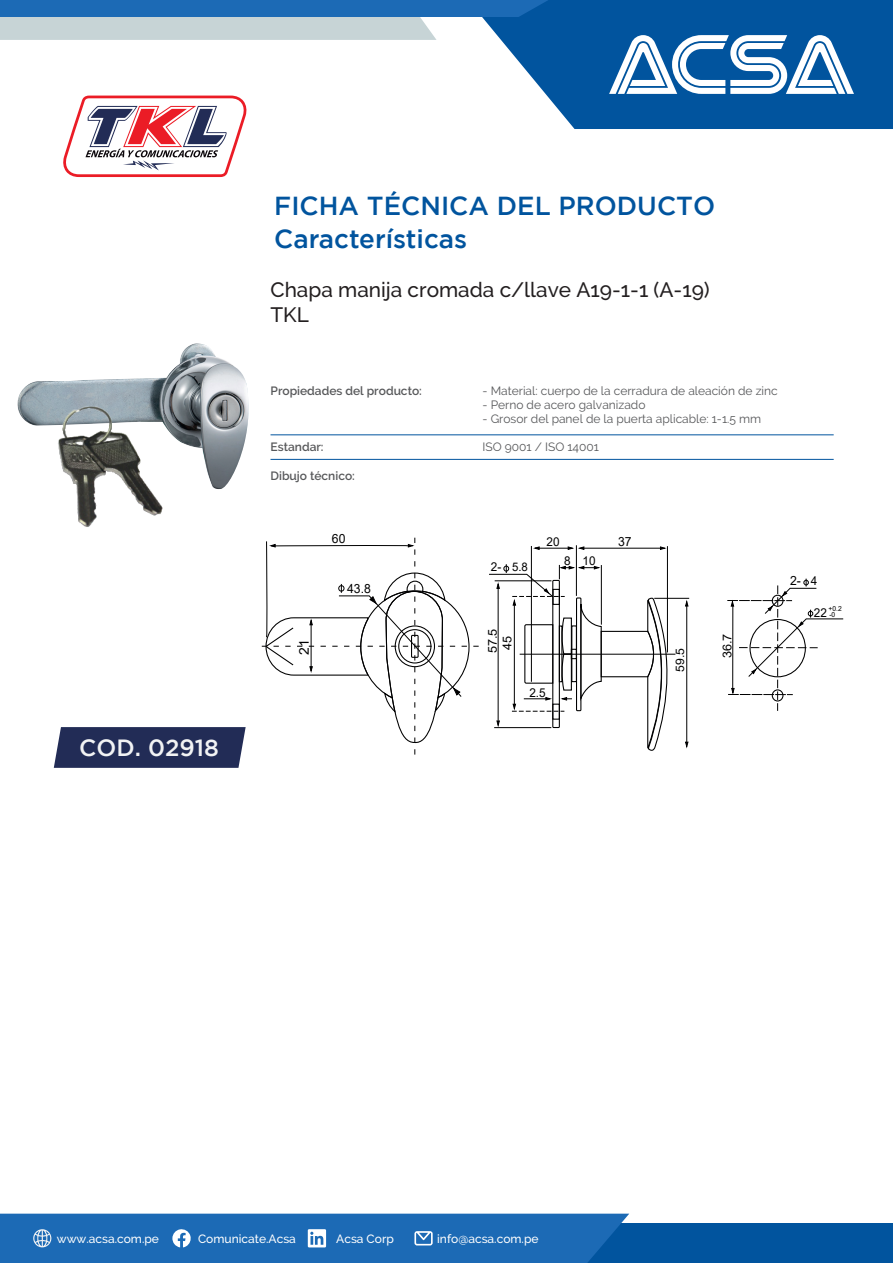
<style>
.page{position:relative;width:893px;height:1263px;background:#fff}
.page>*{position:absolute;margin:0;border:0;box-sizing:border-box;transform-origin:0 0}
.t1{font:500 26.1px "Gotham";color:#01549e}
.t2{font:500 23.4px "Gotham";color:#f2f3f4}
.t3{font:500 20.85px/24.9px "Raleway";color:#231f20}
.t4{font:13.35px "Arial";color:#000001;scale:1.04 1}
.t5{font:12.6px "Arial";color:#000001}
.t6{font:12.15px "Arial";color:#000001}
.t7{font:12.15px/14.9px "Arial";color:#000001;scale:1.04 1}
.t8{font:12px "Raleway";color:#57585a}
.t9{font:500 12px "Raleway";color:#fff}
.t10{font:600 12px "Raleway";color:#57585a}
.t11{font:11.85px "Arial";color:#000001}
.t12{font:11.7px "Arial";color:#000001;scale:1.04 1}
.t13{font:6.9px/6.3px "Arial";color:#000001}
.s1{font-size:12.15px}
</style>
<div class="page">
<svg style="left:54px;top:727px;width:192px;height:41px;background:#2b355d"></svg>
<svg style="left:501px;top:0;width:392px;height:129px;background:#1863a6"></svg>
<svg style="left:609px;top:35px;width:245px;height:59px"></svg>
<svg style="left:0;top:0;width:549px;height:40px;background:#75a1c7"></svg>
<div style="left:315px;top:1223px;width:578px;height:40px;background:#01549e"></div>
<div style="left:0;top:1214px;width:629px;height:49px;background:#1c6ab5"></div>
<svg style="left:63px;top:96px;width:184px;height:81px"></svg>
<img style="left:17px;top:343px;width:232px;height:147px">
<img style="left:57px;top:391px;width:113px;height:136px">
<svg style="left:727px;top:579px;width:117px;height:132px"></svg>
<hr style="left:654px;top:598px;width:35px;height:1px;background:#000001">
<hr style="left:520px;top:654px;width:155px;height:1px;background:#000001">
<hr style="left:531px;top:546px;width:1px;height:136px;background:#000001">
<hr style="left:576px;top:545px;width:1px;height:51px;background:#000001">
<hr style="left:667px;top:546px;width:1px;height:106px;background:#000001">
<hr style="left:535px;top:548px;width:36px;height:1px;background:#000001">
<hr style="left:582px;top:548px;width:80px;height:1px;background:#000001">
<svg style="left:534px;top:546px;width:6px;height:4px"></svg>
<hr style="left:686px;top:604px;width:1px;height:140px;background:#000001">
<svg style="left:685px;top:741px;width:4px;height:6px"></svg>
<svg style="left:685px;top:601px;width:4px;height:6px"></svg>
<svg style="left:567px;top:546px;width:6px;height:4px"></svg>
<svg style="left:579px;top:546px;width:5px;height:4px"></svg>
<svg style="left:660px;top:546px;width:5px;height:4px"></svg>
<svg style="left:489px;top:564px;width:184px;height:187px"></svg>
<hr style="left:601px;top:565px;width:1px;height:60px;background:#000001">
<svg style="left:262px;top:537px;width:217px;height:217px"></svg>
<hr style="left:271px;top:434px;width:563px;height:1px;background:#01549e">
<hr style="left:271px;top:459px;width:563px;height:1px;background:#01549e">
<h2 class="t2" style="left:79px;top:734px;width:141px">COD. 02918</h2>
<h1 class="t1" style="left:274px;top:191px;width:442px">FICHA TÉCNICA DEL PRODUCTO</h1>
<h1 class="t1" style="left:274px;top:224px;width:194px">Características</h1>
<h3 class="t3" style="left:271px;top:277px;width:441px">Chapa manija cromada c/llave A19-1-1 (A-19)<br>TKL</h3>
<p class="t10" style="left:271px;top:384px;width:153px">Propiedades del producto:</p>
<p class="t8" style="left:483px;top:383px;width:297px">- Material: cuerpo de la cerradura de aleación de zinc</p>
<p class="t8" style="left:483px;top:398px;width:165px">- Perno de acero galvanizado</p>
<p class="t8" style="left:483px;top:412px;width:280px">- Grosor del panel de la puerta aplicable: 1-1.5 mm</p>
<p class="t10" style="left:271px;top:440px;width:55px">Estandar:</p>
<p class="t8" style="left:483px;top:440px;width:118px">ISO 9001 / ISO 14001</p>
<p class="t10" style="left:271px;top:469px;width:86px">Dibujo técnico:</p>
<p class="t4" style="left:295px;top:654px;width:16px;rotate:-90deg">21</p>
<p class="t5" style="left:332px;top:530px;width:15px">60</p>
<p class="t5" style="left:347px;top:580px;width:25px">43.8</p>
<p class="t11" style="left:491px;top:559px;width:38px"><span class="s1">2-</span> 5.8</p>
<p class="t6" style="left:546px;top:533px;width:15px">20</p>
<p class="t5" style="left:618px;top:533px;width:15px">37</p>
<p class="t6" style="left:564px;top:552px;width:33px">8 10</p>
<p class="t7" style="left:485px;top:653px;width:25px;rotate:-90deg">57.5<br>45</p>
<p class="t6" style="left:529px;top:685px;width:18px">2.5</p>
<p class="t12" style="left:672px;top:672px;width:24px;rotate:-90deg">59.5</p>
<p class="t7" style="left:720px;top:658px;width:25px;rotate:-90deg">36.7</p>
<p class="t5" style="left:790px;top:572px;width:29px">2- <span class="s1">4</span></p>
<p class="t6" style="left:814px;top:604px;width:15px">22</p>
<p class="t13" style="left:828px;top:605px;width:15px">+0.2 -0</p>
<p class="t9" style="left:57px;top:1232px;width:104px">www.acsa.com.pe</p>
<p class="t9" style="left:198px;top:1232px;width:99px">Comunicate.Acsa</p>
<p class="t9" style="left:336px;top:1232px;width:59px">Acsa Corp</p>
<p class="t9" style="left:437px;top:1232px;width:103px">info@acsa.com.pe</p>
</div>
